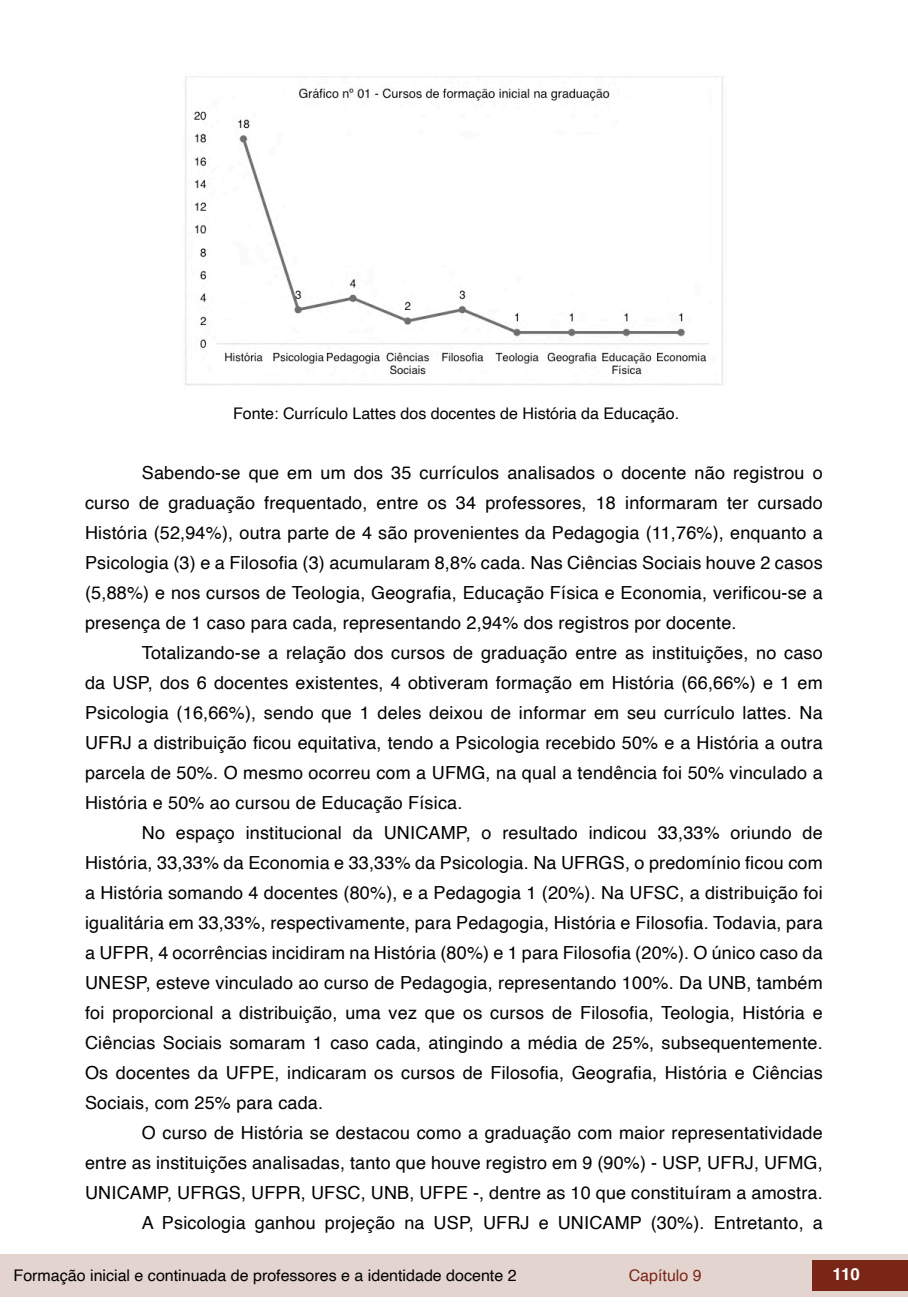
<style>
.page{position:relative;width:908px;height:1304px;background:#fff}
.page>*{position:absolute;margin:0;border:0;box-sizing:border-box;transform-origin:0 0}
.t1{font:18px/30px "Helvetica";letter-spacing:.01em;color:#000;text-align:justify}
.t2{font:700 16.8px "Helvetica";color:#fff}
.t3{font:16px "Helvetica";color:#000}
.t4{font:16px "Helvetica";color:#7a2616}
</style>
<div class="page">
<div style="left:0;top:1254px;width:906px;height:43px;background:#e4d4d0"></div>
<div style="left:812px;top:1261px;width:95px;height:30px;background:#7a2616"></div>
<img style="left:185px;top:76px;width:538px;height:309px">
<p class="t3" style="left:233px;top:401px;width:447px">Fonte: Currículo Lattes dos docentes de História da Educação.</p>
<p class="t1" style="left:85px;top:459px;width:738px;text-indent:57px">Sabendo-se que em um dos 35 currículos analisados o docente não registrou o curso de graduação frequentado, entre os 34 professores, 18 informaram ter cursado História (52,94%), outra parte de 4 são provenientes da Pedagogia (11,76%), enquanto a Psicologia (3) e a Filosofia (3) acumularam 8,8% cada. Nas Ciências Sociais houve 2 casos (5,88%) e nos cursos de Teologia, Geografia, Educação Física e Economia, verificou-se a presença de 1 caso para cada, representando 2,94% dos registros por docente.</p>
<p class="t1" style="left:85px;top:639px;width:738px;text-indent:57px">Totalizando-se a relação dos cursos de graduação entre as instituições, no caso da USP, dos 6 docentes existentes, 4 obtiveram formação em História (66,66%) e 1 em Psicologia (16,66%), sendo que 1 deles deixou de informar em seu currículo lattes. Na UFRJ a distribuição ficou equitativa, tendo a Psicologia recebido 50% e a História a outra parcela de 50%. O mesmo ocorreu com a UFMG, na qual a tendência foi 50% vinculado a História e 50% ao cursou de Educação Física.</p>
<p class="t1" style="left:85px;top:819px;width:738px;text-indent:57px">No espaço institucional da UNICAMP, o resultado indicou 33,33% oriundo de História, 33,33% da Economia e 33,33% da Psicologia. Na UFRGS, o predomínio ficou com a História somando 4 docentes (80%), e a Pedagogia 1 (20%). Na UFSC, a distribuição foi igualitária em 33,33%, respectivamente, para Pedagogia, História e Filosofia. Todavia, para a UFPR, 4 ocorrências incidiram na História (80%) e 1 para Filosofia (20%). O único caso da UNESP, esteve vinculado ao curso de Pedagogia, representando 100%. Da UNB, também foi proporcional a distribuição, uma vez que os cursos de Filosofia, Teologia, História e Ciências Sociais somaram 1 caso cada, atingindo a média de 25%, subsequentemente.<br>Os docentes da UFPE, indicaram os cursos de Filosofia, Geografia, História e Ciências Sociais, com 25% para cada.</p>
<p class="t1" style="left:85px;top:1119px;width:738px;text-align:right">O curso de História se destacou como a graduação com maior representatividade<br>entre as instituições analisadas, tanto que houve registro em 9 (90%) - USP, UFRJ, UFMG, UNICAMP, UFRGS, UFPR, UFSC, UNB, UFPE -, dentre as 10 que constituíram a amostra.<br>A Psicologia ganhou projeção na USP, UFRJ e UNICAMP (30%). Entretanto, a</p>
<p class="t3" style="left:14px;top:1263px;width:504px">Formação inicial e continuada de professores e a identidade docente 2</p>
<p class="t4" style="left:628px;top:1263px;width:74px">Capítulo 9</p>
<p class="t2" style="left:832px;top:1264px;width:29px">110</p>
</div>
